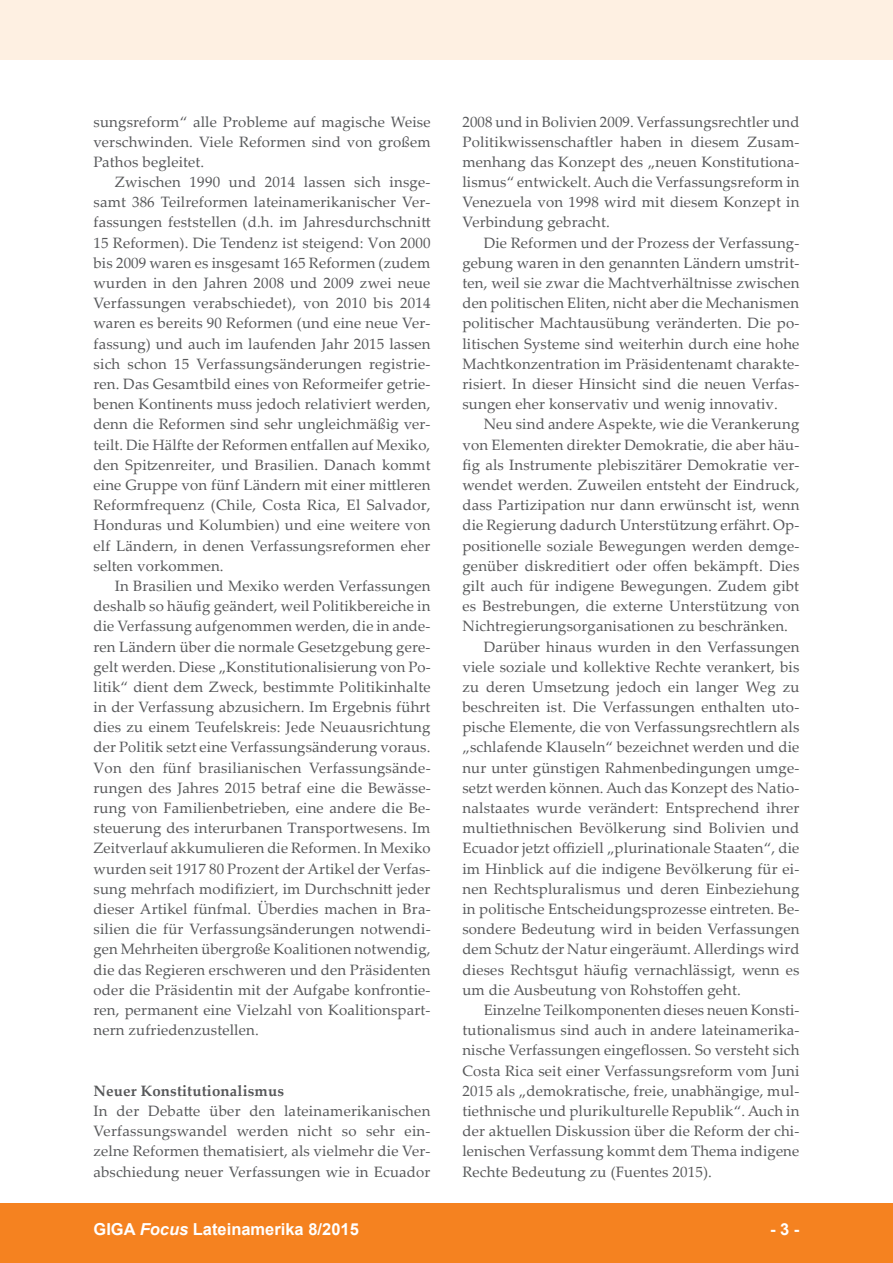
<style>
.page{position:relative;width:893px;height:1263px;background:#fff}
.page>*{position:absolute;margin:0;border:0;box-sizing:border-box;transform-origin:0 0}
.t1{font:700 16.5px "Arial";color:#fff}
.t2{font:15px/20.2px "Palatino Linotype";letter-spacing:.01em;color:#57585a;text-align:justify}
.t3{font:700 15px "Palatino Linotype";letter-spacing:.01em;color:#57585a}
.s1{font-style:italic}
</style>
<div class="page">
<div style="left:0;top:1203px;width:893px;height:60px;background:#f58220"></div>
<div style="left:0;top:0;width:893px;height:60px;background:#fef0e2"></div>
<p class="t2" style="left:94px;top:111px;width:339px">sungsreform“ alle Probleme auf magische Weise verschwinden. Viele Reformen sind von großem Pathos begleitet.</p>
<p class="t2" style="left:94px;top:171px;width:339px;text-indent:21px">Zwischen 1990 und 2014 lassen sich insge&shy;samt 386 Teilreformen lateinamerikanischer Ver&shy;fassungen feststellen (d.h. im Jahresdurchschnitt 15 Reformen). Die Tendenz ist steigend: Von 2000 bis 2009 waren es insgesamt 165 Reformen (zudem wurden in den Jahren 2008 und 2009 zwei neue Verfassungen verabschiedet), von 2010 bis 2014 waren es bereits 90 Reformen (und eine neue Ver&shy;fassung) und auch im laufenden Jahr 2015 lassen sich schon 15 Verfassungsänderungen registrie&shy;ren. Das Gesamtbild eines von Reformeifer getrie&shy;benen Kontinents muss jedoch relativiert werden, denn die Reformen sind sehr ungleichmäßig ver&shy;teilt. Die Hälfte der Reformen entfallen auf Mexiko, den Spitzenreiter, und Brasilien. Danach kommt eine Gruppe von fünf Ländern mit einer mittleren Reformfrequenz (Chile, Costa Rica, El Salvador, Honduras und Kolumbien) und eine weitere von elf Ländern, in denen Verfassungsreformen eher selten vorkommen.</p>
<p class="t2" style="left:94px;top:575px;width:339px;text-indent:21px">In Brasilien und Mexiko werden Verfassungen deshalb so häufig geändert, weil Politikbereiche in die Verfassung aufgenommen werden, die in ande&shy;ren Ländern über die normale Gesetzgebung gere&shy;gelt werden. Diese „Konstitutionalisierung von Po&shy;litik“ dient dem Zweck, bestimmte Politikinhalte in der Verfassung abzusichern. Im Ergebnis führt dies zu einem Teufelskreis: Jede Neuausrichtung der Politik setzt eine Verfassungsänderung voraus.<br>Von den fünf brasilianischen Verfassungsände&shy;rungen des Jahres 2015 betraf eine die Bewässe&shy;rung von Familienbetrieben, eine andere die Be&shy;steuerung des interurbanen Transportwesens. Im Zeitverlauf akkumulieren die Reformen. In Mexiko wurden seit 1917 80 Prozent der Artikel der Verfas&shy;sung mehrfach modifiziert, im Durchschnitt jeder dieser Artikel fünfmal. Überdies machen in Bra&shy;silien die für Verfassungsänderungen notwendi&shy;gen Mehrheiten übergroße Koalitionen notwendig, die das Regieren erschweren und den Präsidenten oder die Präsidentin mit der Aufgabe konfrontie&shy;ren, permanent eine Vielzahl von Koalitionspart&shy;nern zufriedenzustellen.</p>
<p class="t3" style="left:94px;top:1080px;width:192px">Neuer Konstitutionalismus</p>
<p class="t2" style="left:94px;top:1100px;width:339px">In der Debatte über den lateinamerikanischen Verfassungswandel werden nicht so sehr ein&shy;zelne Reformen thematisiert, als vielmehr die Ver&shy;abschiedung neuer Verfassungen wie in Ecuador</p>
<p class="t2" style="left:462px;top:111px;width:339px">2008 und in Bolivien 2009. Verfassungsrechtler und Politikwissenschaftler haben in diesem Zusam&shy;menhang das Konzept des „neuen Konstitutiona&shy;lismus“ entwickelt. Auch die Verfassungsreform in Venezuela von 1998 wird mit diesem Konzept in Verbindung gebracht.</p>
<p class="t2" style="left:462px;top:232px;width:339px;text-indent:21px">Die Reformen und der Prozess der Verfassung&shy;gebung waren in den genannten Ländern umstrit&shy;ten, weil sie zwar die Machtverhältnisse zwischen den politischen Eliten, nicht aber die Mechanismen politischer Machtausübung veränderten. Die po&shy;litischen Systeme sind weiterhin durch eine hohe Machtkonzentration im Präsidentenamt charakte&shy;risiert. In dieser Hinsicht sind die neuen Verfas&shy;sungen eher konservativ und wenig innovativ.</p>
<p class="t2" style="left:484px;top:414px;width:317px">Neu sind andere Aspekte, wie die Verankerung</p>
<p class="t2" style="left:462px;top:434px;width:338px">von Elementen direkter Demokratie, die aber häu-</p>
<p class="t2" style="left:462px;top:454px;width:338px">fig als Instrumente plebiszitärer Demokratie ver-</p>
<p class="t2" style="left:462px;top:474px;width:338px">wendet werden. Zuweilen entsteht der Eindruck,</p>
<p class="t2" style="left:462px;top:494px;width:338px">dass Partizipation nur dann erwünscht ist, wenn</p>
<p class="t2" style="left:462px;top:514px;width:338px">die Regierung dadurch Unterstützung erfährt. Op-</p>
<p class="t2" style="left:462px;top:535px;width:338px">positionelle soziale Bewegungen werden demge-</p>
<p class="t2" style="left:462px;top:555px;width:338px">genüber diskreditiert oder offen bekämpft. Dies</p>
<p class="t2" style="left:462px;top:575px;width:338px">gilt auch für indigene Bewegungen. Zudem gibt</p>
<p class="t2" style="left:462px;top:595px;width:339px">es Bestrebungen, die externe Unterstützung von</p>
<p class="t2" style="left:462px;top:615px;width:327px">Nichtregierungsorganisationen zu beschränken.</p>
<p class="t2" style="left:484px;top:636px;width:317px">Darüber hinaus wurden in den Verfassungen</p>
<p class="t2" style="left:462px;top:656px;width:338px">viele soziale und kollektive Rechte verankert, bis</p>
<p class="t2" style="left:462px;top:676px;width:339px">zu deren Umsetzung jedoch ein langer Weg zu</p>
<p class="t2" style="left:462px;top:696px;width:338px">beschreiten ist. Die Verfassungen enthalten uto-</p>
<p class="t2" style="left:462px;top:716px;width:338px">pische Elemente, die von Verfassungsrechtlern als</p>
<p class="t2" style="left:462px;top:737px;width:338px">„schlafende Klauseln“ bezeichnet werden und die</p>
<p class="t2" style="left:462px;top:757px;width:338px">nur unter günstigen Rahmenbedingungen umge-</p>
<p class="t2" style="left:462px;top:777px;width:339px">setzt werden können. Auch das Konzept des Natio-</p>
<p class="t2" style="left:462px;top:797px;width:339px">nalstaates wurde verändert: Entsprechend ihrer</p>
<p class="t2" style="left:462px;top:817px;width:338px">multiethnischen Bevölkerung sind Bolivien und</p>
<p class="t2" style="left:462px;top:838px;width:338px">Ecuador jetzt offiziell „plurinationale Staaten“, die</p>
<p class="t2" style="left:462px;top:858px;width:339px">im Hinblick auf die indigene Bevölkerung für ei-</p>
<p class="t2" style="left:462px;top:878px;width:338px">nen Rechtspluralismus und deren Einbeziehung</p>
<p class="t2" style="left:462px;top:898px;width:338px">in politische Entscheidungsprozesse eintreten. Be-</p>
<p class="t2" style="left:462px;top:918px;width:338px">sondere Bedeutung wird in beiden Verfassungen</p>
<p class="t2" style="left:462px;top:938px;width:339px">dem Schutz der Natur eingeräumt. Allerdings wird</p>
<p class="t2" style="left:462px;top:959px;width:339px">dieses Rechtsgut häufig vernachlässigt, wenn es</p>
<p class="t2" style="left:462px;top:979px;width:280px">um die Ausbeutung von Rohstoffen geht.</p>
<p class="t2" style="left:484px;top:999px;width:317px">Einzelne Teilkomponenten dieses neuen Konsti-</p>
<p class="t2" style="left:462px;top:1019px;width:339px">tutionalismus sind auch in andere lateinamerika-</p>
<p class="t2" style="left:462px;top:1039px;width:338px">nische Verfassungen eingeflossen. So versteht sich</p>
<p class="t2" style="left:462px;top:1060px;width:339px">Costa Rica seit einer Verfassungsreform vom Juni</p>
<p class="t2" style="left:462px;top:1080px;width:338px">2015 als „demokratische, freie, unabhängige, mul-</p>
<p class="t2" style="left:462px;top:1100px;width:339px">tiethnische und plurikulturelle Republik“. Auch in</p>
<p class="t2" style="left:462px;top:1120px;width:339px">der aktuellen Diskussion über die Reform der chi-</p>
<p class="t2" style="left:462px;top:1140px;width:338px">lenischen Verfassung kommt dem Thema indigene</p>
<p class="t2" style="left:462px;top:1161px;width:251px">Rechte Bedeutung zu (Fuentes 2015).</p>
<p class="t1" style="left:94px;top:1218px;width:267px">GIGA <span class="s1">Focus</span> Lateinamerika 8/2015</p>
<p class="t1" style="left:770px;top:1218px;width:31px">- 3 -</p>
</div>
